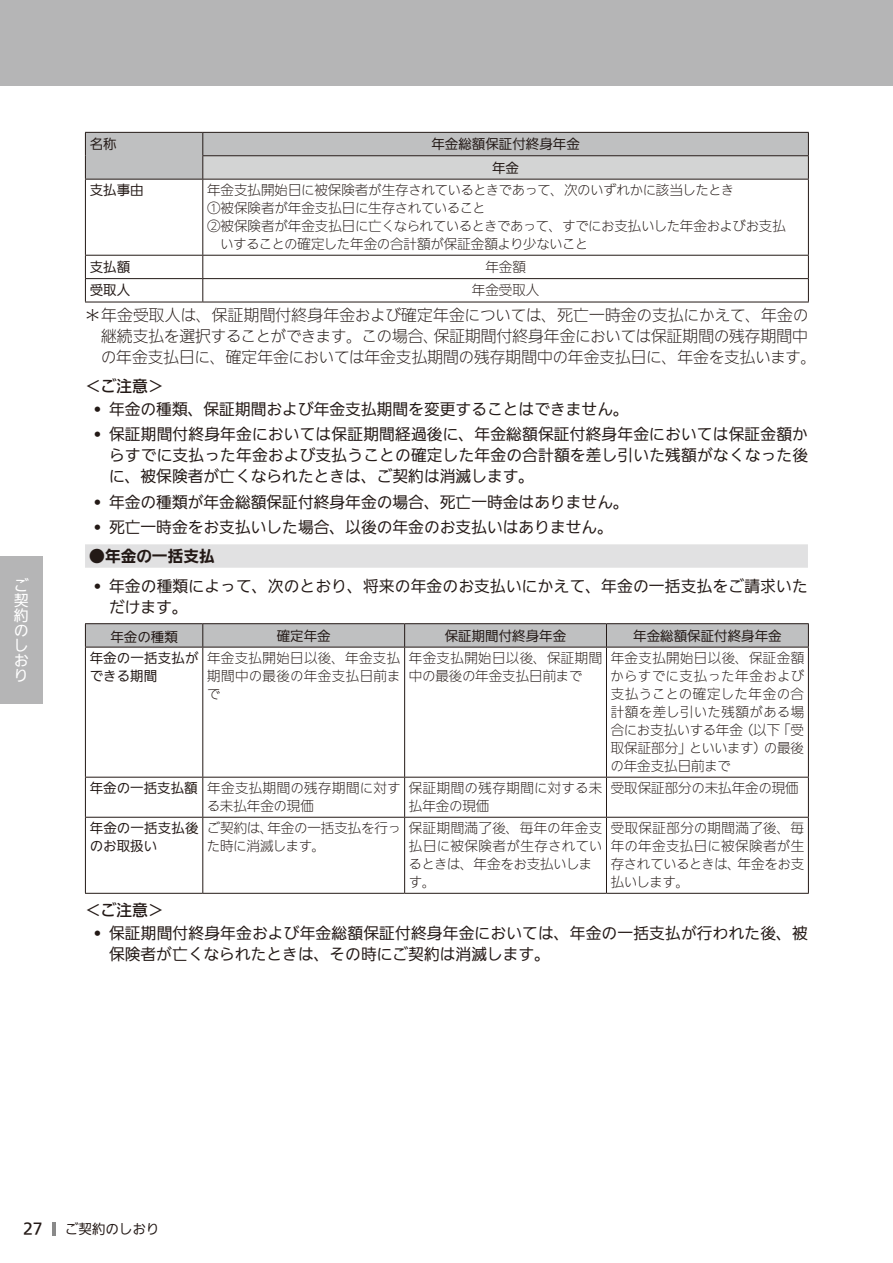
<style>
.page{position:relative;width:893px;height:1263px;background:#fff}
.page>*{position:absolute;margin:0;border:0;box-sizing:border-box;transform-origin:0 0}
.t1{font:100 15.75px/21px "Iwa UD Go Hon Pro";color:#231916}
.t2{font:300 15.75px/21px "Iwa UD Go Hon Pro";color:#231916}
.t3{font:500 15.75px "Iwa UD Go Hon Pro";color:#231916}
.t4{font:700 15.75px "Iwa UD Go Dsp Pro";color:#231916}
.t5{font:15px/15px "Iwa UD Go Hon Pro RA";color:#fff;text-align:justify}
.t6{font:500 15px "Iwa UD Go Hon Pro";color:#231916}
.t7{font:300 13.5px/18px "Iwa UD Go Hon Pro";color:#231916}
.t8{font:300 13.5px/18px "Iwa UD Go Hon Pro";letter-spacing:-.025em;color:#231916}
.t9{font:100 13.5px/18px "Iwa UD Go Hon Pro";color:#231916}
.t10{font:300 13.5px/18px "Iwa UD Go Hon Pro";letter-spacing:-.02em;color:#231916}
.s1{font-weight:100}
</style>
<div class="page">
<hr style="left:52px;top:1222px;width:3px;height:14px;background:#898989">
<div style="left:0;top:557px;width:43px;height:147px;background:#b5b5b6"></div>
<div style="left:0;top:0;width:893px;height:85px;background:#b5b5b6"></div>
<div style="left:85px;top:544px;width:723px;height:24px;background:#e1e1e2"></div>
<hr style="left:85px;top:179px;width:118px;height:1px;background:#231916">
<hr style="left:203px;top:179px;width:606px;height:1px;background:#231916">
<hr style="left:85px;top:255px;width:118px;height:1px;background:#231916">
<hr style="left:203px;top:255px;width:606px;height:1px;background:#231916">
<hr style="left:85px;top:278px;width:118px;height:1px;background:#231916">
<hr style="left:203px;top:278px;width:606px;height:1px;background:#231916">
<hr style="left:85px;top:302px;width:118px;height:1px;background:#231916">
<hr style="left:203px;top:302px;width:606px;height:1px;background:#231916">
<hr style="left:85px;top:180px;width:1px;height:75px;background:#231916">
<svg style="left:85px;top:256px;width:1px;height:46px"></svg>
<svg style="left:85px;top:132px;width:724px;height:47px;background:#bfc0c0"></svg>
<hr style="left:202px;top:180px;width:1px;height:75px;background:#231916">
<hr style="left:808px;top:180px;width:1px;height:75px;background:#231916">
<svg style="left:202px;top:256px;width:1px;height:46px"></svg>
<svg style="left:808px;top:256px;width:1px;height:46px"></svg>
<hr style="left:85px;top:623px;width:118px;height:1px;background:#231916">
<hr style="left:203px;top:623px;width:202px;height:1px;background:#231916">
<hr style="left:405px;top:623px;width:201px;height:1px;background:#231916">
<hr style="left:606px;top:623px;width:203px;height:1px;background:#231916">
<hr style="left:85px;top:647px;width:118px;height:1px;background:#231916">
<hr style="left:203px;top:647px;width:202px;height:1px;background:#231916">
<hr style="left:405px;top:647px;width:201px;height:1px;background:#231916">
<hr style="left:606px;top:647px;width:203px;height:1px;background:#231916">
<hr style="left:85px;top:777px;width:118px;height:1px;background:#231916">
<hr style="left:203px;top:777px;width:202px;height:1px;background:#231916">
<hr style="left:405px;top:777px;width:201px;height:1px;background:#231916">
<hr style="left:606px;top:777px;width:203px;height:1px;background:#231916">
<hr style="left:85px;top:817px;width:118px;height:1px;background:#231916">
<hr style="left:203px;top:817px;width:202px;height:1px;background:#231916">
<hr style="left:405px;top:817px;width:201px;height:1px;background:#231916">
<hr style="left:606px;top:817px;width:203px;height:1px;background:#231916">
<hr style="left:85px;top:893px;width:118px;height:1px;background:#231916">
<hr style="left:203px;top:893px;width:202px;height:1px;background:#231916">
<hr style="left:405px;top:893px;width:201px;height:1px;background:#231916">
<hr style="left:606px;top:893px;width:203px;height:1px;background:#231916">
<hr style="left:85px;top:647px;width:1px;height:130px;background:#231916">
<hr style="left:85px;top:777px;width:1px;height:40px;background:#231916">
<hr style="left:85px;top:818px;width:1px;height:75px;background:#231916">
<svg style="left:85px;top:624px;width:724px;height:23px;background:#bababb"></svg>
<hr style="left:202px;top:647px;width:1px;height:130px;background:#231916">
<hr style="left:404px;top:647px;width:1px;height:130px;background:#231916">
<hr style="left:606px;top:647px;width:1px;height:130px;background:#231916">
<hr style="left:808px;top:647px;width:1px;height:130px;background:#231916">
<hr style="left:202px;top:777px;width:1px;height:40px;background:#231916">
<hr style="left:404px;top:777px;width:1px;height:40px;background:#231916">
<hr style="left:606px;top:777px;width:1px;height:40px;background:#231916">
<hr style="left:808px;top:777px;width:1px;height:40px;background:#231916">
<hr style="left:202px;top:818px;width:1px;height:75px;background:#231916">
<hr style="left:404px;top:818px;width:1px;height:75px;background:#231916">
<hr style="left:606px;top:818px;width:1px;height:75px;background:#231916">
<hr style="left:808px;top:818px;width:1px;height:75px;background:#231916">
<p class="t5" style="left:14px;top:578px;width:16px">ご契約のしおり</p>
<p class="t9" style="left:90px;top:135px;width:28px">名称</p>
<p class="t9" style="left:431px;top:133px;width:150px;line-height:23.4px;text-align:center">年金総額保証付終身年金年金</p>
<p class="t9" style="left:90px;top:182px;width:55px">支払事由</p>
<p class="t8" style="left:207px;top:182px;width:580px">年金支払開始日に被保険者が生存されているときであって、次のいずれかに該当したとき<br>①被保険者が年金支払日に生存されていること<br>②被保険者が年金支払日に亡くなられているときであって、すでにお支払いした年金およびお支払　いすることの確定した年金の合計額が保証金額より少ないこと</p>
<p class="t9" style="left:90px;top:259px;width:42px">支払額</p>
<p class="t7" style="left:485px;top:259px;width:42px">年金額</p>
<p class="t9" style="left:90px;top:282px;width:42px">受取人</p>
<p class="t7" style="left:472px;top:282px;width:69px">年金受取人</p>
<p class="t2" style="left:101px;top:305px;width:717px;text-indent:-16px">＊ 年金受取人は、保証期間付終身年金および確定年金については、死亡一時金の支払にかえて、年金の継続支払を選択することができます。この場合、保証期間付終身年金においては保証期間の残存期間中の年金支払日に、確定年金においては年金支払期間の残存期間中の年金支払日に、年金を支払います。</p>
<p class="t3" style="left:85px;top:374px;width:80px">＜ご注意＞</p>
<p class="t1" style="left:91px;top:399px;width:539px">• 年金の種類、保証期間および年金支払期間を変更することはできません。</p>
<p class="t1" style="left:109px;top:425px;width:701px;text-align:justify;text-indent:-18px">• 保証期間付終身年金においては保証期間経過後に、年金総額保証付終身年金においては保証金額からすでに支払った年金および支払うことの確定した年金の合計額を差し引いた残額がなくなった後に、被保険者が亡くなられたときは、ご契約は消滅します。</p>
<p class="t1" style="left:91px;top:492px;width:539px">• 年金の種類が年金総額保証付終身年金の場合、死亡一時金はありません。</p>
<p class="t1" style="left:91px;top:517px;width:524px">• 死亡一時金をお支払いした場合、以後の年金のお支払いはありません。</p>
<p class="t4" style="left:89px;top:545px;width:127px">●年金の一括支払</p>
<p class="t1" style="left:109px;top:576px;width:700px;text-indent:-18px">• 年金の種類によって、次のとおり、将来の年金のお支払いにかえて、年金の一括支払をご請求いただけます。</p>
<p class="t9" style="left:110px;top:629px;width:69px">年金の種類</p>
<p class="t9" style="left:277px;top:627px;width:55px">確定年金</p>
<p class="t9" style="left:445px;top:627px;width:123px">保証期間付終身年金</p>
<p class="t9" style="left:633px;top:627px;width:150px">年金総額保証付終身年金</p>
<p class="t9" style="left:90px;top:650px;width:110px">年金の一括支払ができる期間</p>
<p class="t7" style="left:207px;top:650px;width:195px;text-align:justify">年金支払開始日以後、年金支払期間中の最後の年金支払日前まで</p>
<p class="t7" style="left:409px;top:650px;width:195px">年金支払開始日以後、保証期間中の最後の年金支払日前まで</p>
<p class="t7" style="left:610px;top:650px;width:195px;text-align:justify">年金支払開始日以後、保証金額からすでに支払った年金および支払うことの確定した年金の合計額を差し引いた残額がある場合にお支払いする年金（以下「受取保証部分」といいます）の最後の年金支払日前まで</p>
<p class="t7" style="left:207px;top:780px;width:195px;text-indent:-117px"><span class="s1">年金の一括支払額</span> 年金支払期間の残存期間に対する未払年金の現価</p>
<p class="t7" style="left:409px;top:780px;width:195px">保証期間の残存期間に対する未払年金の現価</p>
<p class="t7" style="left:611px;top:780px;width:189px">受取保証部分の未払年金の現価</p>
<p class="t9" style="left:90px;top:820px;width:110px">年金の一括支払後のお取扱い</p>
<p class="t10" style="left:207px;top:820px;width:196px">ご契約は、年金の一括支払を行った時に消滅します。</p>
<p class="t7" style="left:409px;top:820px;width:195px">保証期間満了後、毎年の年金支払日に被保険者が生存されているときは、年金をお支払いします。</p>
<p class="t7" style="left:611px;top:820px;width:195px;text-align:justify">受取保証部分の期間満了後、毎年の年金支払日に被保険者が生存されているときは、年金をお支払いします。</p>
<p class="t3" style="left:85px;top:898px;width:80px">＜ご注意＞</p>
<p class="t1" style="left:109px;top:923px;width:700px;text-indent:-18px">• 保証期間付終身年金および年金総額保証付終身年金においては、年金の一括支払が行われた後、被保険者が亡くなられたときは、その時にご契約は消滅します。</p>
<p class="t6" style="left:23px;top:1217px;width:21px">27</p>
<p class="t9" style="left:65px;top:1221px;width:96px">ご契約のしおり</p>
</div>
